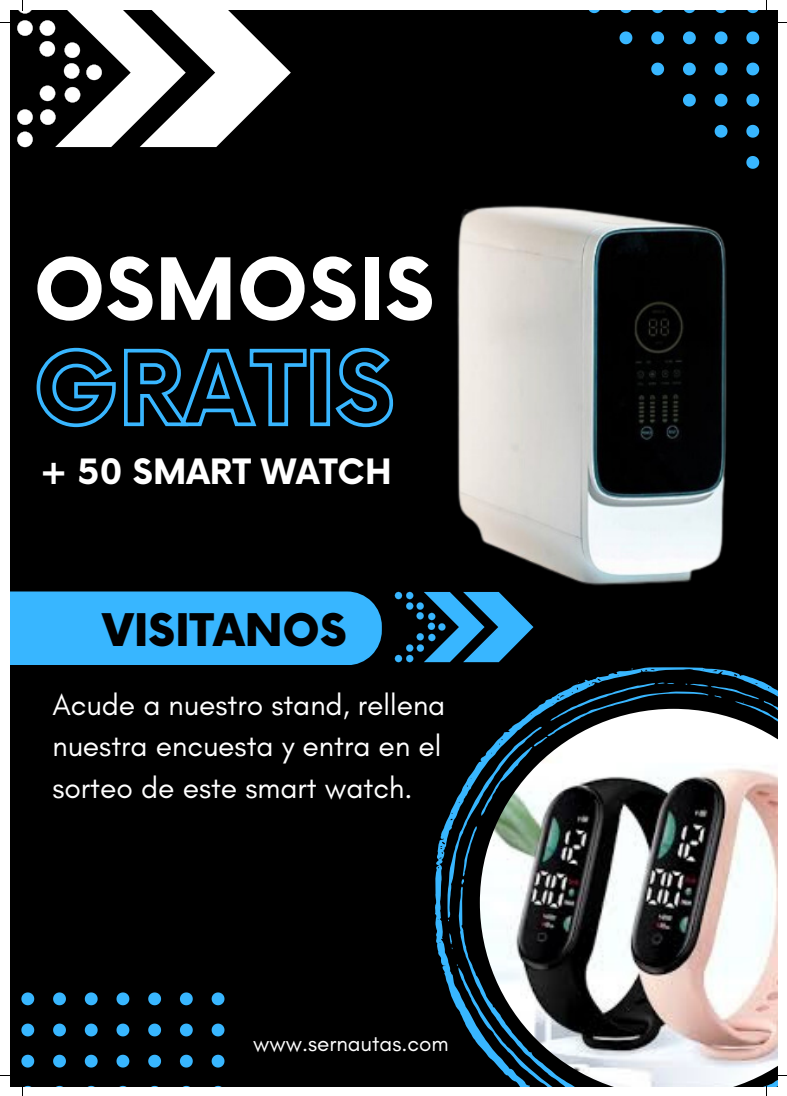
<style>
.page{position:relative;width:787px;height:1096px;background:#fff}
.page>*{position:absolute;margin:0;border:0;box-sizing:border-box;transform-origin:0 0}
.t1{font:700 83.38px "Now";color:#fff}
.t2{font:900 43.75px "Now";color:#000}
.t3{font:700 34.12px "Now";color:#fff}
.t4{font:30px/41.2px "Glacial Indifference";color:#fff}
.t5{font:22.5px "Glacial Indifference";color:#fff}
</style>
<div class="page">
<div style="left:10px;top:10px;width:767px;height:1076px;background:#000"></div>
<svg style="left:435px;top:667px;width:342px;height:380px"></svg>
<img style="left:480px;top:708px;width:297px;height:378px">
<div style="left:10px;top:591px;width:372px;height:74px;background:#38b6ff"></div>
<svg style="left:17px;top:20px;width:16px;height:16px"></svg>
<svg style="left:17px;top:109px;width:16px;height:16px"></svg>
<svg style="left:17px;top:132px;width:16px;height:15px"></svg>
<svg style="left:39px;top:10px;width:252px;height:137px"></svg>
<svg style="left:395px;top:591px;width:134px;height:71px"></svg>
<svg style="left:746px;top:156px;width:13px;height:13px"></svg>
<svg style="left:746px;top:125px;width:13px;height:13px"></svg>
<svg style="left:715px;top:125px;width:12px;height:13px"></svg>
<svg style="left:746px;top:94px;width:13px;height:12px"></svg>
<svg style="left:715px;top:94px;width:12px;height:12px"></svg>
<svg style="left:683px;top:94px;width:13px;height:12px"></svg>
<svg style="left:746px;top:63px;width:13px;height:12px"></svg>
<svg style="left:715px;top:63px;width:12px;height:12px"></svg>
<svg style="left:683px;top:63px;width:13px;height:12px"></svg>
<svg style="left:651px;top:63px;width:13px;height:12px"></svg>
<svg style="left:746px;top:31px;width:13px;height:13px"></svg>
<svg style="left:715px;top:31px;width:12px;height:13px"></svg>
<svg style="left:683px;top:31px;width:13px;height:13px"></svg>
<svg style="left:651px;top:31px;width:13px;height:13px"></svg>
<svg style="left:619px;top:31px;width:13px;height:13px"></svg>
<svg style="left:747px;top:10px;width:12px;height:3px"></svg>
<svg style="left:715px;top:10px;width:12px;height:3px"></svg>
<svg style="left:684px;top:10px;width:11px;height:3px"></svg>
<svg style="left:652px;top:10px;width:11px;height:3px"></svg>
<svg style="left:620px;top:10px;width:12px;height:3px"></svg>
<svg style="left:588px;top:10px;width:12px;height:3px"></svg>
<svg style="left:212px;top:1054px;width:12px;height:13px"></svg>
<svg style="left:180px;top:1054px;width:13px;height:13px"></svg>
<svg style="left:148px;top:1054px;width:13px;height:13px"></svg>
<svg style="left:117px;top:1054px;width:12px;height:13px"></svg>
<svg style="left:85px;top:1054px;width:13px;height:13px"></svg>
<svg style="left:53px;top:1054px;width:13px;height:13px"></svg>
<svg style="left:21px;top:1054px;width:13px;height:13px"></svg>
<svg style="left:212px;top:1023px;width:12px;height:13px"></svg>
<svg style="left:180px;top:1023px;width:13px;height:13px"></svg>
<svg style="left:148px;top:1023px;width:13px;height:13px"></svg>
<svg style="left:117px;top:1023px;width:12px;height:13px"></svg>
<svg style="left:85px;top:1023px;width:13px;height:13px"></svg>
<svg style="left:53px;top:1023px;width:13px;height:13px"></svg>
<svg style="left:21px;top:1023px;width:13px;height:13px"></svg>
<svg style="left:212px;top:992px;width:12px;height:13px"></svg>
<svg style="left:180px;top:992px;width:13px;height:13px"></svg>
<svg style="left:148px;top:992px;width:13px;height:13px"></svg>
<svg style="left:117px;top:992px;width:12px;height:13px"></svg>
<svg style="left:85px;top:992px;width:13px;height:13px"></svg>
<svg style="left:53px;top:992px;width:13px;height:13px"></svg>
<svg style="left:21px;top:992px;width:13px;height:13px"></svg>
<img style="left:415px;top:205px;width:312px;height:427px">
<svg style="left:36px;top:347px;width:358px;height:81px"></svg>
<svg style="left:18px;top:0;width:14px;height:14px"></svg>
<svg style="left:21px;top:1085px;width:13px;height:10px"></svg>
<p class="t1" style="left:34px;top:245px;width:402px">OSMOSIS</p>
<p class="t3" style="left:40px;top:453px;width:353px">+ 50 SMART WATCH</p>
<p class="t2" style="left:103px;top:606px;width:246px">VISITANOS</p>
<p class="t4" style="left:52px;top:684px;width:394px">Acude a nuestro stand, rellena nuestra encuesta y entra en el sorteo de este smart watch.</p>
<p class="t5" style="left:253px;top:1029px;width:197px">www.sernautas.com</p>
</div>
